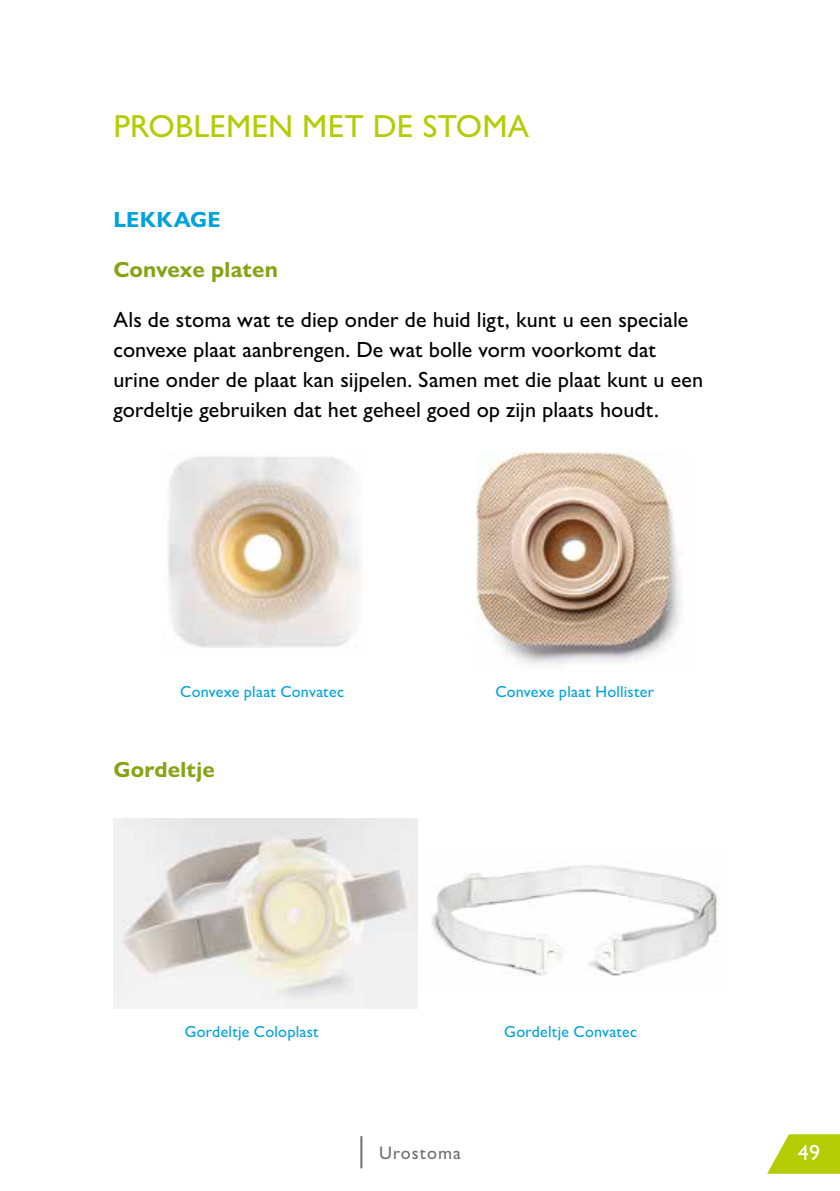
<style>
.page{position:relative;width:840px;height:1191px;background:#fff}
.page>*{position:absolute;margin:0;border:0;box-sizing:border-box;transform-origin:0 0}
.t1{font:500 32px "Gill Sans Nova";letter-spacing:.005em;color:#b4cc04}
.t2{font:500 22px/30px "Gill Sans Nova";color:#000}
.t3{font:700 22px "Gill Sans Nova";letter-spacing:.005em;color:#86a315}
.t4{font:700 22px "Gill Sans Nova";letter-spacing:.01em;color:#00a2dc}
.t5{font:500 22px "Gill Sans Nova";color:#fff}
.t6{font:500 18px "Gill Sans Nova";letter-spacing:.06em;color:#706f6f}
.t7{font:500 16px "Gill Sans Nova";letter-spacing:.015em;color:#00a2dc}
</style>
<div class="page">
<hr style="left:360px;top:1136px;width:2px;height:32px;background:#706f6f">
<svg style="left:767px;top:1134px;width:72px;height:39px"></svg>
<img style="left:168px;top:456px;width:193px;height:192px">
<img style="left:113px;top:818px;width:304px;height:190px">
<img style="left:476px;top:452px;width:207px;height:213px">
<img style="left:431px;top:865px;width:289px;height:111px">
<h1 class="t1" style="left:113px;top:106px;width:417px">PROBLEMEN MET DE STOMA</h1>
<p class="t4" style="left:113px;top:206px;width:109px">LEKKAGE</p>
<p class="t3" style="left:113px;top:256px;width:166px">Convexe platen</p>
<p class="t2" style="left:113px;top:304px;width:591px">Als de stoma wat te diep onder de huid ligt, kunt u een speciale convexe plaat aanbrengen. De wat bolle vorm voorkomt dat urine onder de plaat kan sijpelen. Samen met die plaat kunt u een gordeltje gebruiken dat het geheel goed op zijn plaats houdt.</p>
<p class="t7" style="left:180px;top:682px;width:165px">Convexe plaat Convatec</p>
<p class="t7" style="left:495px;top:682px;width:160px">Convexe plaat Hollister</p>
<p class="t3" style="left:113px;top:756px;width:103px">Gordeltje</p>
<p class="t7" style="left:185px;top:1022px;width:135px">Gordeltje Coloplast</p>
<p class="t7" style="left:504px;top:1022px;width:134px">Gordeltje Convatec</p>
<p class="t6" style="left:379px;top:1141px;width:83px">Urostoma</p>
<p class="t5" style="left:797px;top:1138px;width:23px">49</p>
</div>
